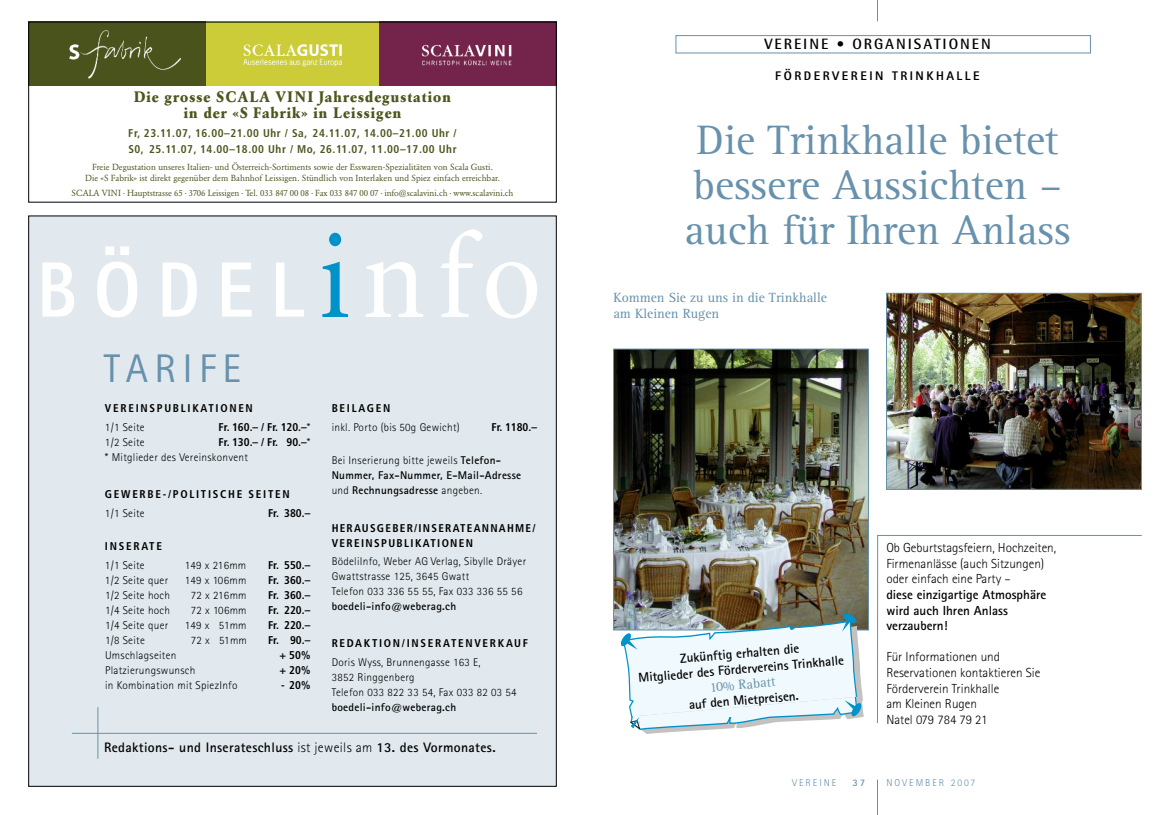
<style>
.page{position:relative;width:1170px;height:815px;background:#fff}
.page>*{position:absolute;margin:0;border:0;box-sizing:border-box;transform-origin:0 0}
.t1{font:42.5px/45px "Rotis Serif";color:#6791ac}
.t2{font:40px "Rotis Sans Serif";letter-spacing:.16em;color:#6791ac}
.t3{font:700 15px/16.2px "Garamond BQ";letter-spacing:.075em;color:#4e561f;text-align:center}
.t4{font:700 15px "Rotis Semi Sans";letter-spacing:.13em;color:#000}
.t5{font:700 13.75px "Rotis Sans Serif";letter-spacing:.025em;color:#000}
.t6{font:13.75px/15.6px "Rotis Serif";color:#6791ac}
.t7{font:300 13.12px/15.6px "Rotis Sans Serif";color:#000}
.t8{font:700 13.12px/15.6px "Rotis Sans Serif";color:#000}
.t9{font:800 12.5px "Rotis Sans Serif";letter-spacing:.2em;color:#000}
.t10{font:300 11.25px/15px "Rotis Sans Serif";letter-spacing:.025em;color:#000}
.t11{font:700 condensed 11.25px/15px "Frutiger";letter-spacing:.12em;color:#000}
.t12{font:700 11.25px/15px "Rotis Sans Serif";letter-spacing:.025em;color:#000}
.t13{font:700 condensed 11.25px/16.2px "Frutiger";letter-spacing:.05em;color:#4e561f}
.t14{font:700 condensed 11.25px "Frutiger";letter-spacing:.15em;color:#000}
.t15{font:700 condensed 11.25px "Frutiger";color:#000}
.t16{font:300 10px "Rotis Sans Serif";letter-spacing:.2em;color:#6791ac}
.t17{font:700 10px "Rotis Sans Serif";color:#6791ac}
.t18{font:8.75px/11.9px "Garamond BQ";color:#4e561f;text-align:center}
.s1{font-weight:300}
.s2{font-family:"Rotis Sans Serif";font-weight:300;font-stretch:normal}
</style>
<div class="page">
<hr style="left:877px;top:780px;width:1px;height:35px;background:#6791ac">
<svg style="left:877px;top:0;width:1px;height:21px"></svg>
<div style="left:675px;top:35px;width:415px;height:18px;border:1px solid #6791ac"></div>
<img style="left:615px;top:351px;width:251px;height:277px">
<div style="left:613px;top:349px;width:255px;height:281px;border:1px solid #6791ac"></div>
<img style="left:888px;top:295px;width:251px;height:193px">
<div style="left:886px;top:293px;width:255px;height:197px;border:1px solid #6791ac"></div>
<svg style="left:877px;top:535px;width:264px;height:188px"></svg>
<svg style="left:620px;top:613px;width:244px;height:121px"></svg>
<img style="left:206px;top:21px;width:173px;height:64px">
<img style="left:28px;top:21px;width:178px;height:64px">
<img style="left:379px;top:21px;width:177px;height:64px">
<div style="left:28px;top:22px;width:528px;height:180px;border:1px solid #000"></div>
<div style="left:29px;top:216px;width:527px;height:570px;background:#e1e9ee"></div>
<svg style="left:42px;top:262px;width:32px;height:55px"></svg>
<svg style="left:97px;top:246px;width:40px;height:71px"></svg>
<svg style="left:163px;top:262px;width:34px;height:55px"></svg>
<svg style="left:222px;top:262px;width:29px;height:55px"></svg>
<svg style="left:276px;top:262px;width:28px;height:55px"></svg>
<svg style="left:322px;top:233px;width:26px;height:84px"></svg>
<svg style="left:366px;top:262px;width:57px;height:55px"></svg>
<svg style="left:441px;top:229px;width:96px;height:89px"></svg>
<hr style="left:72px;top:733px;width:465px;height:1px;background:#6791ac">
<hr style="left:98px;top:707px;width:1px;height:52px;background:#6791ac">
<h3 class="t3" style="left:134px;top:89px;width:318px">Die grosse SCALA VINI Jahresdegustation in der «S Fabrik» in Leissigen</h3>
<p class="t13" style="left:128px;top:126px;width:330px">Fr, 23.11.07, 16.00–21.00 Uhr / Sa, 24.11.07, 14.00–21.00 Uhr /<br>S0, 25.11.07, 14.00–18.00 Uhr / Mo, 26.11.07, 11.00–17.00 Uhr</p>
<p class="t18" style="left:85px;top:161px;width:416px">Freie Degustation unseres Italien- und Österreich-Sortiments sowie der Esswaren-Spezialitäten von Scala Gusti.<br>Die «S Fabrik» ist direkt gegenüber dem Bahnhof Leissigen. Stündlich von Interlaken und Spiez einfach erreichbar.</p>
<p class="t18" style="left:71px;top:188px;width:443px">SCALA VINI · Hauptstrasse 65 · 3706 Leissigen · Tel. 033 847 00 08 · Fax 033 847 00 07 · info@scalavini.ch · www.scalavini.ch</p>
<h2 class="t2" style="left:104px;top:354px;width:139px">TARIFE</h2>
<p class="t14" style="left:331px;top:404px;width:60px">BEILAGEN</p>
<p class="t10" style="left:331px;top:421px;width:130px">inkl. Porto (bis 50g Gewicht)</p>
<p class="t11" style="left:491px;top:420px;width:47px">Fr. 1180.–</p>
<p class="t12" style="left:331px;top:454px;width:191px"><span class="s1">Bei Inserierung bitte jeweils</span> Telefon-<br>Nummer, Fax-Nummer, E-Mail-Adresse <span class="s1">und</span> Rechnungsadresse <span class="s1">angeben.</span></p>
<p class="t11" style="left:331px;top:521px;width:205px">HERAUSGEBER/INSERATEANNAHME/<br>VEREINSPUBLIKATIONEN</p>
<p class="t10" style="left:331px;top:555px;width:196px">BödeliInfo, Weber AG Verlag, Sibylle Dräyer<br>Gwattstrasse 125, 3645 Gwatt<br>Telefon 033 336 55 55, Fax 033 336 55 56</p>
<p class="t12" style="left:331px;top:600px;width:126px">boedeli-info@weberag.ch</p>
<p class="t14" style="left:331px;top:639px;width:198px">REDAKTION/INSERATENVERKAUF</p>
<p class="t10" style="left:331px;top:656px;width:186px">Doris Wyss, Brunnengasse 163 E,<br>3852 Ringgenberg<br>Telefon 033 822 33 54, Fax 033 82 03 54</p>
<p class="t12" style="left:331px;top:701px;width:126px">boedeli-info@weberag.ch</p>
<p class="t5" style="left:104px;top:742px;width:393px">Redaktions- und Inserateschluss <span class="s1">ist jeweils am</span> 13. des Vormonates.</p>
<p class="t14" style="left:105px;top:404px;width:149px">VEREINSPUBLIKATIONEN</p>
<p class="t10" style="left:105px;top:421px;width:41px">1/1 Seite</p>
<p class="t15" style="left:219px;top:422px;width:93px">Fr. 160.– / Fr. 120.–<span class="s2">*</span></p>
<p class="t10" style="left:105px;top:436px;width:41px">1/2 Seite</p>
<p class="t11" style="left:219px;top:435px;width:93px">Fr. 130.– / Fr. 90.–<span class="s2">*</span></p>
<p class="t10" style="left:105px;top:451px;width:144px">* Mitglieder des Vereinskonvent</p>
<p class="t14" style="left:105px;top:490px;width:186px">GEWERBE-/POLITISCHE SEITEN</p>
<p class="t10" style="left:105px;top:506px;width:41px">1/1 Seite</p>
<p class="t11" style="left:268px;top:506px;width:44px">Fr. 380.–</p>
<p class="t14" style="left:105px;top:542px;width:59px">INSERATE</p>
<p class="t10" style="left:105px;top:558px;width:41px">1/1 Seite</p>
<p class="t10" style="left:185px;top:558px;width:63px">149 x 216mm</p>
<p class="t11" style="left:268px;top:558px;width:44px">Fr. 550.–</p>
<p class="t10" style="left:105px;top:573px;width:65px">1/2 Seite quer</p>
<p class="t10" style="left:185px;top:573px;width:63px">149 x 106mm</p>
<p class="t11" style="left:268px;top:573px;width:44px">Fr. 360.–</p>
<p class="t10" style="left:105px;top:588px;width:67px">1/2 Seite hoch</p>
<p class="t10" style="left:191px;top:588px;width:57px">72 x 216mm</p>
<p class="t11" style="left:268px;top:588px;width:44px">Fr. 360.–</p>
<p class="t10" style="left:105px;top:603px;width:67px">1/4 Seite hoch</p>
<p class="t10" style="left:191px;top:603px;width:57px">72 x 106mm</p>
<p class="t11" style="left:268px;top:603px;width:44px">Fr. 220.–</p>
<p class="t10" style="left:105px;top:618px;width:65px">1/4 Seite quer</p>
<p class="t10" style="left:185px;top:618px;width:63px">149 x 51mm</p>
<p class="t11" style="left:268px;top:618px;width:44px">Fr. 220.–</p>
<p class="t10" style="left:105px;top:633px;width:41px">1/8 Seite</p>
<p class="t10" style="left:191px;top:633px;width:58px">72 x 51mm</p>
<p class="t11" style="left:268px;top:633px;width:44px">Fr. 90.–</p>
<p class="t10" style="left:105px;top:648px;width:73px">Umschlagseiten</p>
<p class="t11" style="left:279px;top:648px;width:32px">+ 50%</p>
<p class="t10" style="left:105px;top:663px;width:92px">Platzierungswunsch</p>
<p class="t11" style="left:279px;top:663px;width:32px">+ 20%</p>
<p class="t10" style="left:105px;top:678px;width:134px">in Kombination mit SpiezInfo</p>
<p class="t11" style="left:281px;top:678px;width:31px">- 20%</p>
<h3 class="t4" style="left:764px;top:39px;width:228px">VEREINE • ORGANISATIONEN</h3>
<p class="t9" style="left:775px;top:71px;width:206px">FÖRDERVEREIN TRINKHALLE</p>
<h1 class="t1" style="left:684px;top:121px;width:388px">Die Trinkhalle bietet bessere Aussichten – auch für Ihren Anlass</h1>
<p class="t6" style="left:613px;top:291px;width:215px">Kommen Sie zu uns in die Trinkhalle am Kleinen Rugen</p>
<p class="t8" style="left:636px;top:656px;width:208px;text-align:center;rotate:-5deg">Zukünftig erhalten die<br>Mitglieder des Fördervereins Trinkhalle</p>
<p class="t6" style="left:709px;top:681px;width:67px;rotate:-5deg">10% Rabatt</p>
<p class="t8" style="left:688px;top:698px;width:112px;rotate:-5deg">auf den Mietpreisen.</p>
<p class="t7" style="left:886px;top:541px;width:171px">Ob Geburtstagsfeiern, Hochzeiten,<br>Firmenanlässe (auch Sitzungen) oder einfach eine Party –</p>
<p class="t8" style="left:886px;top:588px;width:161px">diese einzigartige Atmosphäre wird auch Ihren Anlass verzaubern!</p>
<p class="t7" style="left:886px;top:650px;width:156px">Für Informationen und<br>Reservationen kontaktieren Sie<br>Förderverein Trinkhalle<br>am Kleinen Rugen<br>Natel 079 784 79 21</p>
<p class="t16" style="left:792px;top:780px;width:46px">VEREINE</p>
<p class="t17" style="left:852px;top:780px;width:14px">37</p>
<p class="t16" style="left:886px;top:780px;width:90px">NOVEMBER 2007</p>
</div>
